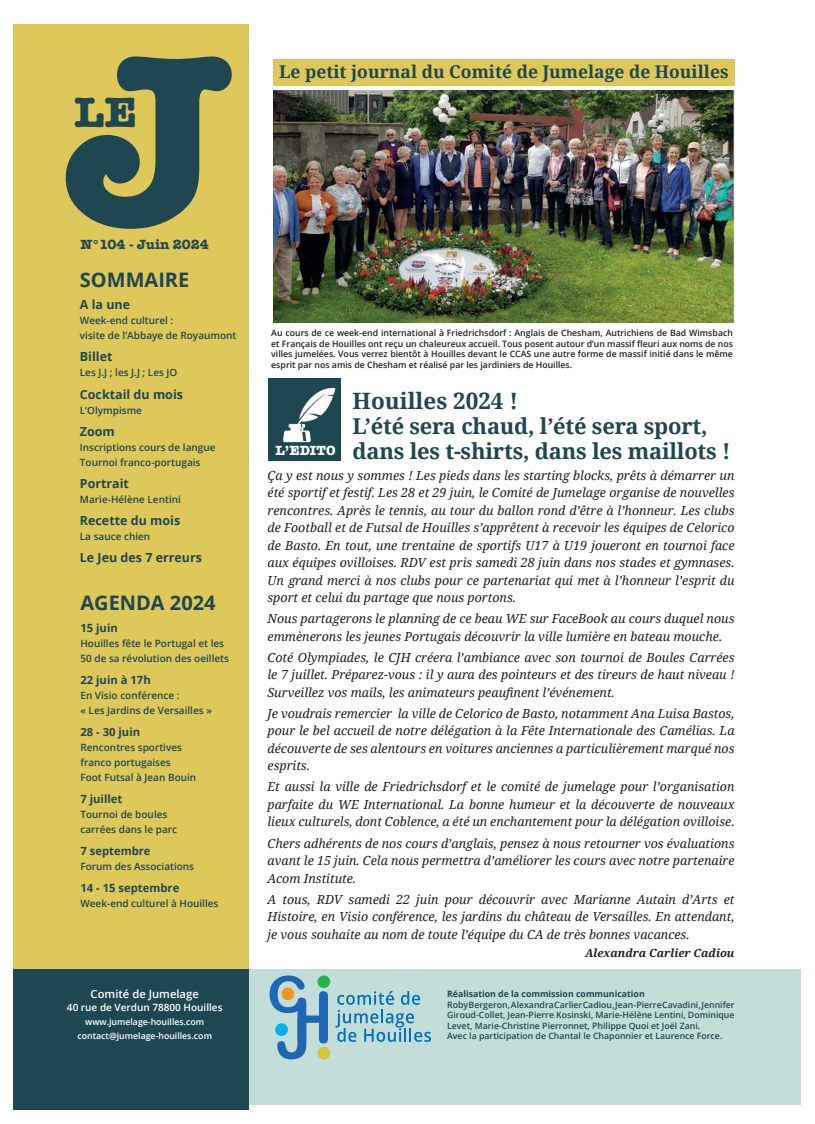
<style>
.page{position:relative;width:815px;height:1124px;background:#fff}
.page>*{position:absolute;margin:0;border:0;box-sizing:border-box;transform-origin:0 0}
.t1{font:700 250px "American Typewriter";color:#1f4752}
.t2{font:700 43.75px "American Typewriter";color:#1f4752}
.t3{font:700 22.5px "Noto Serif";color:#1f4752}
.t4{font:700 21.88px/25px "Noto Serif";letter-spacing:-.01em;color:#1f4752}
.t5{font:700 20px "Open Sans";color:#1f4752}
.t6{font:700 17.5px "Noto Serif";color:#1f4752}
.t7{font:700 13.75px "American Typewriter";color:#1f4752}
.t8{font:700 13.75px "American Typewriter";color:#fff}
.t9{font:italic 12.5px/17.5px "Noto Serif";color:#231f20;text-align:justify}
.t10{font:700 12.5px "Open Sans";color:#1f4752}
.t11{font:700 11.25px "Open Sans";color:#1f4752}
.t12{font:italic 700 11.25px "Noto Serif";color:#231f20}
.t13{font:600 11.25px "Open Sans";color:#fff}
.t14{font:600 10px/15px "Open Sans";color:#1f4752}
.t15{font:600 10px "Open Sans";color:#fff}
.t16{font:600 8.75px/10.5px "Open Sans";color:#231f20;text-align:justify}
.t17{font:600 8.75px/10.5px "Open Sans";color:#1f4752}
.t18{font:600 8.75px/13.8px "Open Sans";color:#fff;text-align:center}
.t19{font:700 8.75px "Open Sans";color:#1f4752}
</style>
<div class="page">
<div style="left:36px;top:968px;width:764px;height:136px;background:#c3ded8"></div>
<div style="left:13px;top:24px;width:236px;height:1064px;background:#dec85a"></div>
<svg style="left:270px;top:975px;width:58px;height:84px"></svg>
<div style="left:317px;top:975px;width:13px;height:12px;background:#28b24b;border-radius:50%"></div>
<div style="left:282px;top:987px;width:12px;height:13px;background:#f7931d;border-radius:50%"></div>
<div style="left:317px;top:1046px;width:13px;height:13px;background:#d3c533;border-radius:50%"></div>
<div style="left:275px;top:1023px;width:13px;height:12px;background:#00b2eb;border-radius:50%"></div>
<svg style="left:336px;top:990px;width:95px;height:51px"></svg>
<div style="left:273px;top:59px;width:462px;height:26px;background:#dec85a"></div>
<div style="left:268px;top:378px;width:72px;height:82px;background:#1f4752"></div>
<img style="left:283px;top:387px;width:53px;height:56px">
<div style="left:13px;top:968px;width:236px;height:141px;background:#1f4752"></div>
<img style="left:274px;top:90px;width:461px;height:233px">
<h1 class="t1" style="left:62px;top:-76px;width:170px">J</h1>
<h2 class="t2" style="left:74px;top:74px;width:64px">LE</h2>
<p class="t7" style="left:80px;top:232px;width:130px">N°104 - Juin 2024</p>
<h3 class="t5" style="left:80px;top:266px;width:111px">SOMMAIRE</h3>
<p class="t10" style="left:80px;top:296px;width:52px">A la une</p>
<p class="t14" style="left:80px;top:313px;width:158px">Week-end culturel :<br>visite de l’Abbaye de Royaumont</p>
<p class="t10" style="left:80px;top:348px;width:34px">Billet</p>
<p class="t14" style="left:80px;top:365px;width:99px">Les J.J ; les J.J ; Les JO</p>
<p class="t10" style="left:80px;top:385px;width:105px">Cocktail du mois</p>
<p class="t14" style="left:80px;top:402px;width:64px">L’Olympisme</p>
<p class="t10" style="left:80px;top:422px;width:36px">Zoom</p>
<p class="t14" style="left:80px;top:439px;width:137px">Inscriptions cours de langue<br>Tournoi franco-portugais</p>
<p class="t10" style="left:80px;top:474px;width:51px">Portrait</p>
<p class="t14" style="left:80px;top:491px;width:103px">Marie-Hélène Lentini</p>
<p class="t10" style="left:80px;top:511px;width:102px">Recette du mois</p>
<p class="t14" style="left:80px;top:528px;width:72px">La sauce chien</p>
<p class="t10" style="left:80px;top:548px;width:124px">Le Jeu des 7 erreurs</p>
<h3 class="t5" style="left:80px;top:588px;width:137px">AGENDA 2024</h3>
<p class="t11" style="left:80px;top:619px;width:39px">15 juin</p>
<p class="t14" style="left:80px;top:635px;width:150px">Houilles fête le Portugal et les<br>50 de sa révolution des oeillets</p>
<p class="t11" style="left:80px;top:671px;width:72px">22 juin à 17h</p>
<p class="t14" style="left:80px;top:687px;width:133px">En Visio conférence :<br>« Les Jardins de Versailles »</p>
<p class="t11" style="left:80px;top:723px;width:61px">28 - 30 juin</p>
<p class="t14" style="left:80px;top:739px;width:117px">Rencontres sportives franco portugaises<br>Foot Futsal à Jean Bouin</p>
<p class="t11" style="left:80px;top:790px;width:43px">7 juillet</p>
<p class="t14" style="left:80px;top:806px;width:98px">Tournoi de boules carrées dans le parc</p>
<p class="t11" style="left:80px;top:843px;width:72px">7 septembre</p>
<p class="t14" style="left:80px;top:858px;width:115px">Forum des Associations</p>
<p class="t11" style="left:80px;top:880px;width:100px">14 - 15 septembre</p>
<p class="t14" style="left:80px;top:895px;width:140px">Week-end culturel à Houilles</p>
<p class="t13" style="left:91px;top:985px;width:110px">Comité de Jumelage</p>
<p class="t15" style="left:67px;top:1000px;width:157px">40 rue de Verdun 78800 Houilles</p>
<p class="t18" style="left:77px;top:1014px;width:136px">www.jumelage-houilles.com contact@jumelage-houilles.com</p>
<h3 class="t6" style="left:279px;top:59px;width:451px">Le petit journal du Comité de Jumelage de Houilles</h3>
<p class="t16" style="left:271px;top:327px;width:463px">Au cours de ce week-end international à Friedrichsdorf : Anglais de Chesham, Autrichiens de Bad Wimsbach et Français de Houilles ont reçu un chaleureux accueil. Tous posent autour d’un massif fleuri aux noms de nos villes jumelées. Vous verrez bientôt à Houilles devant le CCAS une autre forme de massif initié dans le même esprit par nos amis de Chesham et réalisé par les jardiniers de Houilles.</p>
<h3 class="t3" style="left:353px;top:384px;width:167px">Houilles 2024 !</h3>
<h3 class="t4" style="left:353px;top:412px;width:379px">L’été sera chaud, l’été sera sport, dans les t-shirts, dans les maillots !</h3>
<p class="t9" style="left:268px;top:466px;width:469px">Ça y est nous y sommes ! Les pieds dans les starting blocks, prêts à démarrer un été sportif et festif. Les 28 et 29 juin, le Comité de Jumelage organise de nouvelles rencontres. Après le tennis, au tour du ballon rond d’être à l’honneur. Les clubs de Football et de Futsal de Houilles s’apprêtent à recevoir les équipes de Celorico de Basto. En tout, une trentaine de sportifs U17 à U19 joueront en tournoi face aux équipes ovilloises. RDV est pris samedi 28 juin dans nos stades et gymnases.<br>Un grand merci à nos clubs pour ce partenariat qui met à l’honneur l’esprit du sport et celui du partage que nous portons.</p>
<p class="t9" style="left:268px;top:609px;width:468px">Nous partagerons le planning de ce beau WE sur FaceBook au cours duquel nous emmènerons les jeunes Portugais découvrir la ville lumière en bateau mouche.</p>
<p class="t9" style="left:268px;top:648px;width:469px">Coté Olympiades, le CJH créera l’ambiance avec son tournoi de Boules Carrées le 7 juillet. Préparez-vous : il y aura des pointeurs et des tireurs de haut niveau !<br>Surveillez vos mails, les animateurs peaufinent l’événement.</p>
<p class="t9" style="left:268px;top:704px;width:469px">Je voudrais remercier la ville de Celorico de Basto, notamment Ana Luisa Bastos, pour le bel accueil de notre délégation à la Fête Internationale des Camélias. La découverte de ses alentours en voitures anciennes a particulièrement marqué nos esprits.</p>
<p class="t9" style="left:268px;top:777px;width:468px">Et aussi la ville de Friedrichsdorf et le comité de jumelage pour l’organisation parfaite du WE International. La bonne humeur et la découverte de nouveaux lieux culturels, dont Coblence, a été un enchantement pour la délégation ovilloise.</p>
<p class="t9" style="left:268px;top:833px;width:469px">Chers adhérents de nos cours d’anglais, pensez à nous retourner vos évaluations avant le 15 juin. Cela nous permettra d’améliorer les cours avec notre partenaire Acom Institute.</p>
<p class="t9" style="left:268px;top:889px;width:468px">A tous, RDV samedi 22 juin pour découvrir avec Marianne Autain d’Arts et Histoire, en Visio conférence, les jardins du château de Versailles. En attendant, je vous souhaite au nom de toute l’équipe du CA de très bonnes vacances.</p>
<p class="t12" style="left:585px;top:944px;width:151px">Alexandra Carlier Cadiou</p>
<p class="t8" style="left:276px;top:438px;width:61px">L’EDITO</p>
<p class="t19" style="left:447px;top:987px;width:199px">Réalisation de la commission communication</p>
<p class="t17" style="left:447px;top:998px;width:289px">Roby Bergeron, Alexandra Carlier Cadiou, Jean-Pierre Cavadini, Jennifer Giroud-Collet, Jean-Pierre Kosinski, Marie-Hélène Lentini, Dominique Levet, Marie-Christine Pierronnet, Philippe Quoi et Joël Zani.<br>Avec la participation de Chantal le Chaponnier et Laurence Force.</p>
</div>
